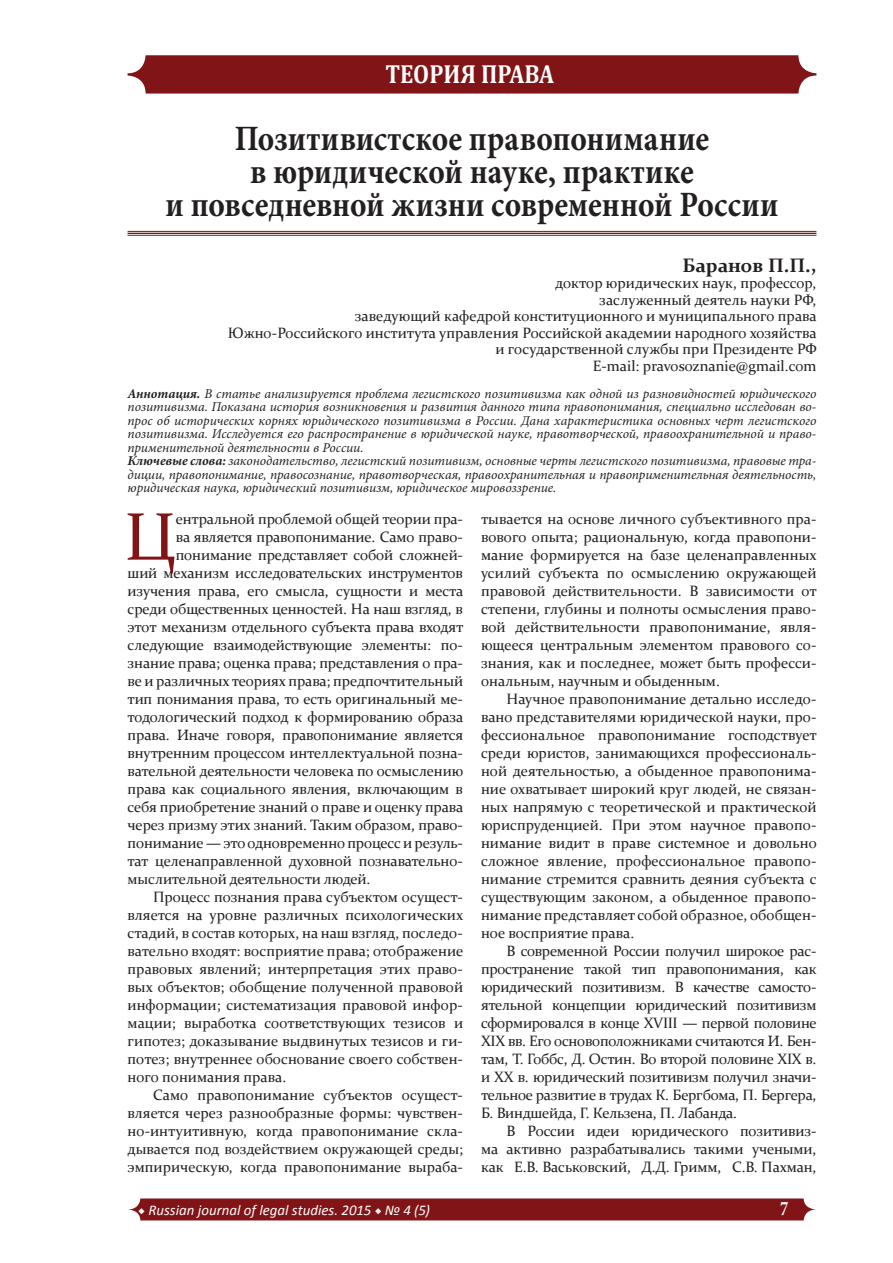
<style>
.page{position:relative;width:893px;height:1263px;background:#fff}
.page>*{position:absolute;margin:0;border:0;box-sizing:border-box;transform-origin:0 0}
.t1{font:67.65px "Constantia";color:#811416}
.Рубрика{font:700 35.7px/33px "Minion Pro";color:#231f20;text-align:center;scale:.88 1}
.t2{font:700 26.25px "Cambria";color:#fff;scale:.88 1}
.t3{font:700 20.7px "Minion Pro";color:#fff;scale:.8 1}
.t4{font:700 19.5px "Constantia";color:#231f20}
.t5{font:15px/18px "Constantia";letter-spacing:-.01em;color:#231f20;text-align:justify}
.t6{font:italic 14.85px "Calibri";color:#fff}
.t7{font:italic 13.5px/13.5px "Minion Pro";color:#231f20;text-align:justify}
.s1{font-weight:700}
.s2{font-family:"Minion Pro";font-weight:700;font-style:normal}
</style>
<div class="page">
<svg style="left:128px;top:1198px;width:688px;height:22px;background:#871f21"></svg>
<div style="left:128px;top:55px;width:688px;height:39px;background:#811416;border-radius:18px"></div>
<hr style="left:128px;top:235px;width:688px;height:1px;background:#811416">
<hr style="left:128px;top:233px;width:688px;height:1px;background:#811416">
<hr style="left:128px;top:231px;width:688px;height:1px;background:#811416">
<h3 class="t2" style="left:385px;top:55px;width:193px">ТЕОРИЯ ПРАВА</h3>
<p class="Рубрика" style="left:165px;top:122px;width:698px">Позитивистское правопонимание<br>в юридической науке, практике<br>и повседневной жизни современной России</p>
<p class="t4" style="left:682px;top:251px;width:136px">Баранов П.П.,</p>
<p class="t5" style="left:555px;top:273px;width:263px">доктор юридических наук, профессор,</p>
<p class="t5" style="left:599px;top:290px;width:219px">заслуженный деятель науки РФ,</p>
<p class="t5" style="left:355px;top:306px;width:464px">заведующий кафедрой конституционного и муниципального права</p>
<p class="t5" style="left:228px;top:324px;width:590px;line-height:16.5px;text-align:right">Южно-Российского института управления Российской академии народного хозяйства и государственной службы при Президенте РФ</p>
<p class="t5" style="left:593px;top:356px;width:225px">E-mail: pravosoznanie@gmail.com</p>
<p class="t7" style="left:128px;top:386px;width:690px"><span class="s1">Аннотация.</span> В статье анализируется проблема легистского позитивизма как одной из разновидностей юридического позитивизма. Показана история возникновения и развития данного типа правопонимания, специально исследован во&shy;прос об исторических корнях юридического позитивизма в России. Дана характеристика основных черт легистского позитивизма. Исследуется его распространение в юридической науке, правотворческой, правоохранительной и право&shy;применительной деятельности в России.</p>
<p class="t7" style="left:128px;top:454px;width:690px"><span class="s1">Ключевые слова:</span> законодательство, легистский позитивизм, основные черты легистского позитивизма, правовые тра&shy;диции, правопонимание, правосознание, правотворческая, правоохранительная и правоприменительная деятельность, юридическая наука, юридический позитивизм, юридическое мировоззрение.</p>
<p class="t1" style="left:124px;top:491px;width:54px">Ц</p>
<p class="t5" style="left:176px;top:509px;width:289px">ентральной проблемой общей теории пра-</p>
<p class="t5" style="left:481px;top:509px;width:337px">тывается на основе личного субъективного пра&shy;вового опыта; рациональную, когда правопони&shy;мание формируется на базе целенаправленных усилий субъекта по осмыслению окружающей правовой действительности. В зависимости от степени, глубины и полноты осмысления право&shy;вой действительности правопонимание, явля&shy;ющееся центральным элементом правового со&shy;знания, как и последнее, может быть професси&shy;ональным, научным и обыденным.</p>
<p class="t5" style="left:481px;top:689px;width:337px;text-indent:26px">Научное правопонимание детально исследо&shy;вано представителями юридической науки, про&shy;фессиональное правопонимание господствует среди юристов, занимающихся профессиональ&shy;ной деятельностью, а обыденное правопонима&shy;ние охватывает широкий круг людей, не связан&shy;ных напрямую с теоретической и практической юриспруденцией. При этом научное правопо&shy;нимание видит в праве системное и довольно сложное явление, профессиональное правопо&shy;нимание стремится сравнить деяния субъекта с существующим законом, а обыденное правопо&shy;нимание представляет собой образное, обобщен&shy;ное восприятие права.</p>
<p class="t5" style="left:481px;top:941px;width:337px;text-indent:26px">В современной России получил широкое рас&shy;пространение такой тип правопонимания, как юридический позитивизм. В качестве самосто&shy;ятельной концепции юридический позитивизм сформировался в конце XVIII — первой половине XIX вв. Его основоположниками считаются И. Бен&shy;там, Т. Гоббс, Д. Остин. Во второй половине XIX в. и XX в. юридический позитивизм получил значи&shy;тельное развитие в трудах К. Бергбома, П. Бергера, Б. Виндшейда, Г. Кельзена, П. Лабанда.</p>
<p class="t5" style="left:481px;top:1121px;width:337px;text-indent:26px">В России идеи юридического позитивиз&shy;ма активно разрабатывались такими учеными, как Е.В. Васьковский, Д.Д. Гримм, С.В. Пахман,</p>
<p class="t5" style="left:176px;top:527px;width:289px">ва является правопонимание. Само право-</p>
<p class="t5" style="left:176px;top:545px;width:289px">понимание представляет собой сложней-</p>
<p class="t5" style="left:128px;top:563px;width:337px">ший механизм исследовательских инструментов</p>
<p class="t5" style="left:128px;top:581px;width:337px">изучения права, его смысла, сущности и места</p>
<p class="t5" style="left:128px;top:599px;width:337px">среди общественных ценностей. На наш взгляд, в</p>
<p class="t5" style="left:128px;top:617px;width:337px">этот механизм отдельного субъекта права входят</p>
<p class="t5" style="left:128px;top:635px;width:337px">следующие взаимодействующие элементы: по-</p>
<p class="t5" style="left:128px;top:653px;width:337px">знание права; оценка права; представления о пра-</p>
<p class="t5" style="left:128px;top:671px;width:337px">ве и различных теориях права; предпочтительный</p>
<p class="t5" style="left:128px;top:689px;width:337px">тип понимания права, то есть оригинальный ме-</p>
<p class="t5" style="left:128px;top:707px;width:337px">тодологический подход к формированию образа</p>
<p class="t5" style="left:128px;top:725px;width:337px">права. Иначе говоря, правопонимание является</p>
<p class="t5" style="left:128px;top:743px;width:337px">внутренним процессом интеллектуальной позна-</p>
<p class="t5" style="left:128px;top:761px;width:337px">вательной деятельности человека по осмыслению</p>
<p class="t5" style="left:128px;top:779px;width:337px">права как социального явления, включающим в</p>
<p class="t5" style="left:128px;top:797px;width:337px">себя приобретение знаний о праве и оценку права</p>
<p class="t5" style="left:128px;top:815px;width:337px">через призму этих знаний. Таким образом, право-</p>
<p class="t5" style="left:128px;top:833px;width:337px">понимание — это одновременно процесс и резуль-</p>
<p class="t5" style="left:128px;top:851px;width:337px">тат целенаправленной духовной познавательно-</p>
<p class="t5" style="left:128px;top:869px;width:244px">мыслительной деятельности людей.</p>
<p class="t5" style="left:128px;top:887px;width:337px;text-indent:26px">Процесс познания права субъектом осущест&shy;вляется на уровне различных психологических стадий, в состав которых, на наш взгляд, последо&shy;вательно входят: восприятие права; отображение правовых явлений; интерпретация этих право&shy;вых объектов; обобщение полученной правовой информации; систематизация правовой инфор&shy;мации; выработка соответствующих тезисов и гипотез; доказывание выдвинутых тезисов и ги&shy;потез; внутреннее обоснование своего собствен&shy;ного понимания права.</p>
<p class="t5" style="left:128px;top:1085px;width:337px;text-indent:26px">Само правопонимание субъектов осущест&shy;вляется через разнообразные формы: чувствен&shy;но-интуитивную, когда правопонимание скла&shy;дывается под воздействием окружающей среды; эмпирическую, когда правопонимание выраба-</p>
<p class="t6" style="left:138px;top:1200px;width:293px"><span class="s2">◆</span> Russian journal of legal studies. 2015 <span class="s2">◆</span> № 4 (5)</p>
<p class="t3" style="left:780px;top:1194px;width:12px">7</p>
</div>
